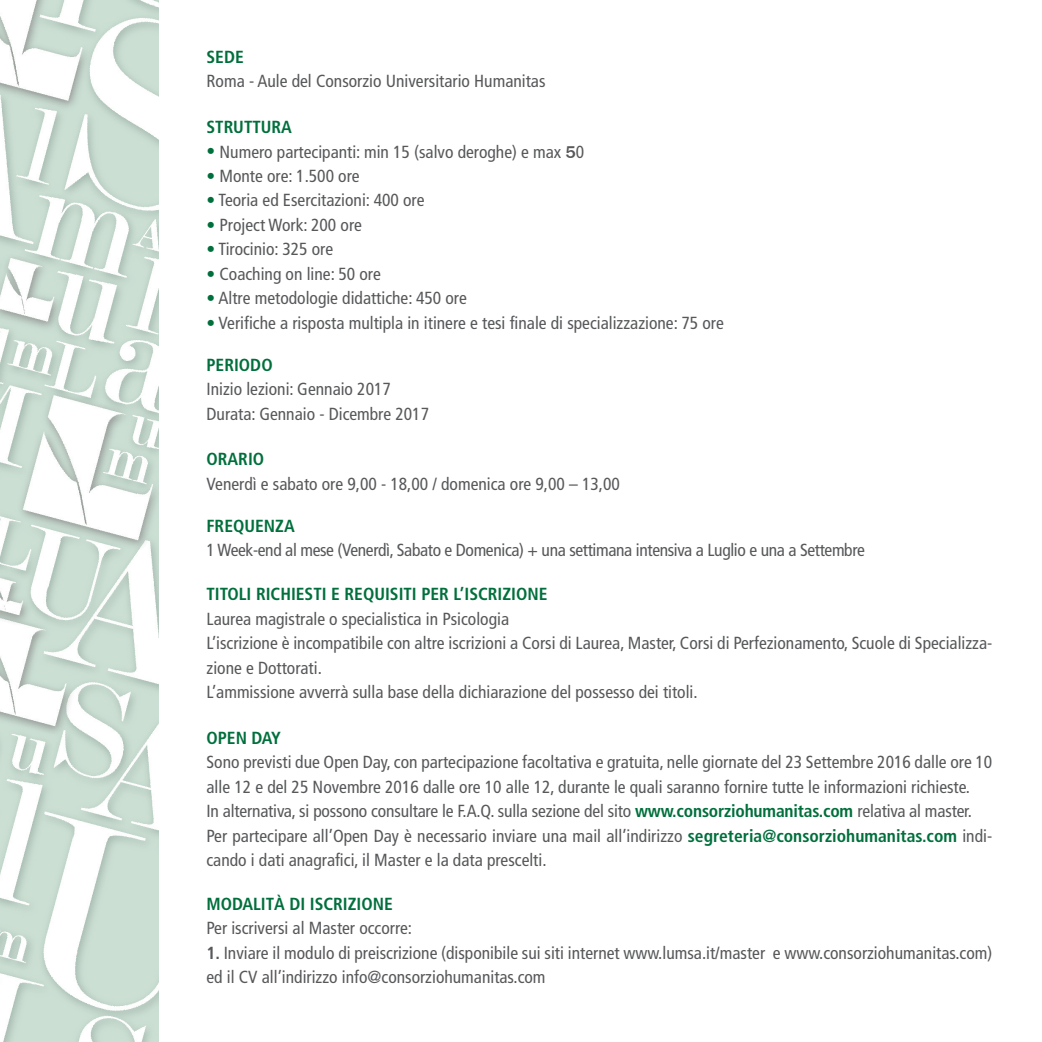
<style>
.page{position:relative;width:1042px;height:1042px;background:#fff}
.page>*{position:absolute;margin:0;border:0;box-sizing:border-box;transform-origin:0 0}
.t1{font:condensed 17.5px/24.5px "Frutiger";color:#57585a}
.t2{font:700 condensed 17.5px "Frutiger";color:#006f3c}
.t3{font:condensed 17.5px "Frutiger";letter-spacing:-.02em;color:#57585a}
.s1{color:#006f3c}
.s2{font-family:"Franklin Gothic";font-weight:500;font-stretch:normal}
.s3{font-weight:700;color:#006f3c}
.s4{font-weight:700}
</style>
<div class="page">
<img style="left:0;top:0;width:158px;height:1042px">
<p class="t2" style="left:206px;top:50px;width:39px">SEDE</p>
<p class="t1" style="left:206px;top:70px;width:340px">Roma - Aule del Consorzio Universitario Humanitas</p>
<p class="t2" style="left:206px;top:120px;width:87px">STRUTTURA</p>
<p class="t1" style="left:206px;top:141px;width:379px"><span class="s1">•</span> Numero partecipanti: min 15 (salvo deroghe) e max <span class="s2">5</span>0</p>
<p class="t1" style="left:206px;top:165px;width:155px"><span class="s1">•</span> Monte ore: 1.500 ore</p>
<p class="t1" style="left:206px;top:189px;width:219px"><span class="s1">•</span> Teoria ed Esercitazioni: 400 ore</p>
<p class="t1" style="left:206px;top:214px;width:157px"><span class="s1">•</span> Project Work: 200 ore</p>
<p class="t1" style="left:206px;top:238px;width:128px"><span class="s1">•</span> Tirocinio: 325 ore</p>
<p class="t1" style="left:206px;top:263px;width:176px"><span class="s1">•</span> Coaching on line: 50 ore</p>
<p class="t1" style="left:206px;top:287px;width:262px"><span class="s1">•</span> Altre metodologie didattiche: 450 ore</p>
<p class="t1" style="left:206px;top:312px;width:519px"><span class="s1">•</span> Verifiche a risposta multipla in itinere e tesi finale di specializzazione: 75 ore</p>
<p class="t2" style="left:206px;top:358px;width:68px">PERIODO</p>
<p class="t1" style="left:206px;top:378px;width:224px">Inizio lezioni: Gennaio 2017<br>Durata: Gennaio - Dicembre 2017</p>
<p class="t2" style="left:206px;top:452px;width:59px">ORARIO</p>
<p class="t1" style="left:206px;top:473px;width:415px">Venerdì e sabato ore 9,00 - 18,00 / domenica ore 9,00 – 13,00</p>
<p class="t2" style="left:206px;top:519px;width:90px">FREQUENZA</p>
<p class="t3" style="left:206px;top:543px;width:660px">1 Week-end al mese (Venerdì, Sabato e Domenica) + una settimana intensiva a Luglio e una a Settembre</p>
<p class="t2" style="left:206px;top:587px;width:342px">TITOLI RICHIESTI E REQUISITI PER L’ISCRIZIONE</p>
<p class="t1" style="left:206px;top:608px;width:787px">Laurea magistrale o specialistica in Psicologia<br>L’iscrizione è incompatibile con altre iscrizioni a Corsi di Laurea, Master, Corsi di Perfezionamento, Scuole di Specializza&shy;zione e Dottorati.<br>L’ammissione avverrà sulla base della dichiarazione del possesso dei titoli.</p>
<p class="t2" style="left:206px;top:730px;width:76px">OPEN DAY</p>
<p class="t1" style="left:206px;top:751px;width:787px">Sono previsti due Open Day, con partecipazione facoltativa e gratuita, nelle giornate del 23 Settembre 2016 dalle ore 10 alle 12 e del 25 Novembre 2016 dalle ore 10 alle 12, durante le quali saranno fornire tutte le informazioni richieste.<br>In alternativa, si possono consultare le F.A.Q. sulla sezione del sito <span class="s3">www.consorziohumanitas.com</span> relativa al master.<br>Per partecipare all’Open Day è necessario inviare una mail all’indirizzo <span class="s3">segreteria@consorziohumanitas.com</span> indi&shy;cando i dati anagrafici, il Master e la data prescelti.</p>
<p class="t2" style="left:206px;top:897px;width:188px">MODALITÀ DI ISCRIZIONE</p>
<p class="t1" style="left:206px;top:917px;width:207px">Per iscriversi al Master occorre:</p>
<p class="t1" style="left:206px;top:942px;width:787px"><span class="s4">1.</span> Inviare il modulo di preiscrizione (disponibile sui siti internet www.lumsa.it/master e www.consorziohumanitas.com) ed il CV all’indirizzo info@consorziohumanitas.com</p>
</div>
